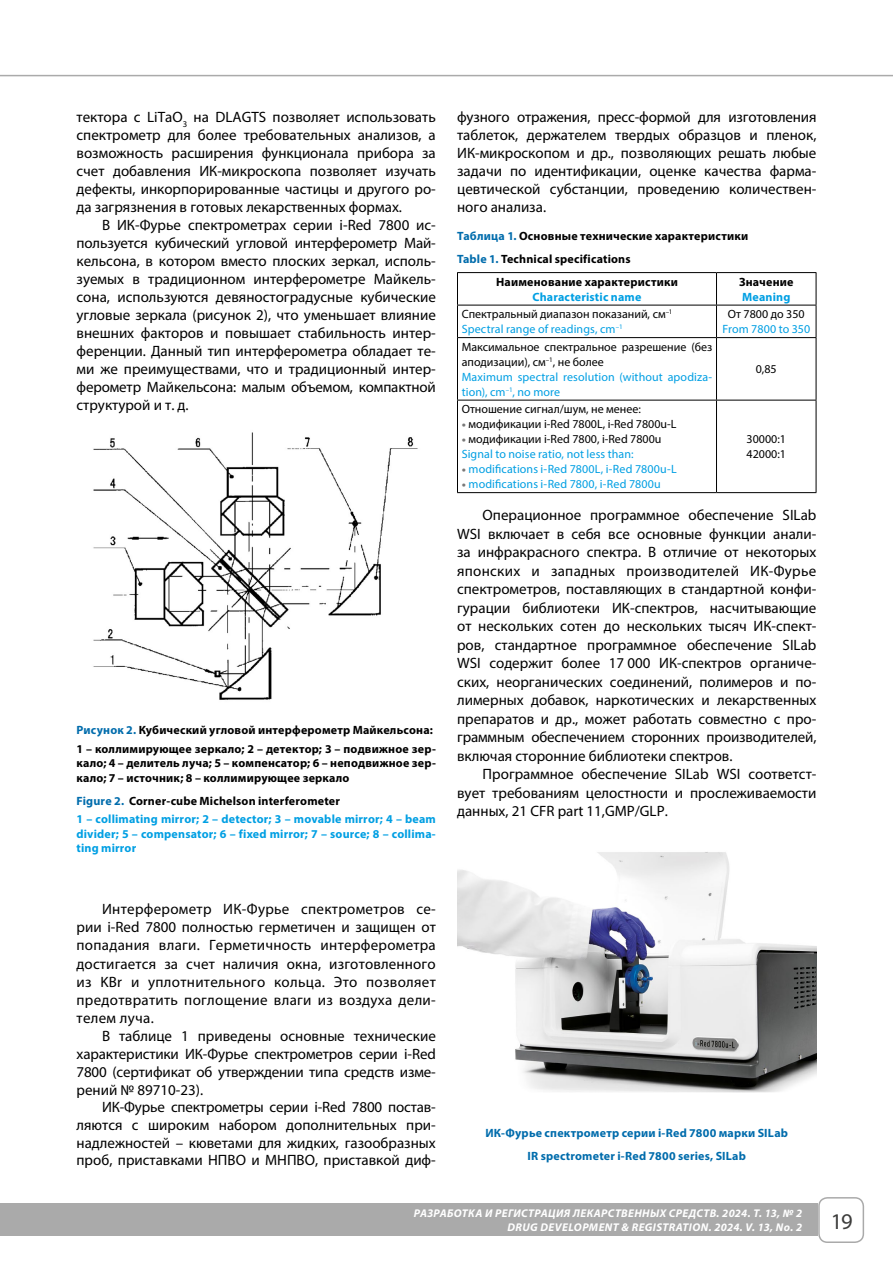
<style>
.page{position:relative;width:893px;height:1263px;background:#fff}
.page>*{position:absolute;margin:0;border:0;box-sizing:border-box;transform-origin:0 0}
.t1{font:22.5px "Myriad Pro";color:#3c3c3b}
.t2{font:15px/18px "Myriad Pro";color:#000;text-align:justify}
.t3{font:12px/15px "Myriad Pro";color:#000}
.t4{font:700 12px/18.6px "Myriad Pro";letter-spacing:.015em;color:#000}
.t5{font:700 12px/18.6px "Myriad Pro";letter-spacing:.015em;color:#009fe3}
.t6{font:12px "Myriad Pro";letter-spacing:.01em;color:#009fe3}
.t7{font:700 12px/23px "Myriad Pro";letter-spacing:.015em;color:#006cac;text-align:center}
.t8{font:italic 700 11.25px/13.5px "Myriad Pro";letter-spacing:.03em;color:#fff;text-align:right}
.s1{color:#006cac}
.s2{color:#000}
.s3{color:#009fe3}
.s4{font-size:15px;color:#797979}
</style>
<div class="page">
<div style="left:0;top:1203px;width:818px;height:33px;background:#aaa"></div>
<hr style="left:0;top:75px;width:893px;height:1px;background:#aaa">
<div style="left:818px;top:1197px;width:46px;height:46px;border:2px solid #aaa;border-radius:9px"></div>
<hr style="left:716px;top:273px;width:1px;height:32px;background:#000">
<hr style="left:457px;top:305px;width:259px;height:1px;background:#000">
<hr style="left:716px;top:305px;width:100px;height:1px;background:#000">
<hr style="left:716px;top:305px;width:1px;height:32px;background:#000">
<hr style="left:457px;top:337px;width:259px;height:1px;background:#000">
<hr style="left:716px;top:337px;width:100px;height:1px;background:#000">
<hr style="left:716px;top:338px;width:1px;height:62px;background:#000">
<hr style="left:457px;top:400px;width:259px;height:1px;background:#000">
<hr style="left:716px;top:400px;width:100px;height:1px;background:#000">
<hr style="left:716px;top:400px;width:1px;height:92px;background:#000">
<hr style="left:457px;top:272px;width:259px;height:1px;background:#000">
<hr style="left:457px;top:273px;width:1px;height:32px;background:#000">
<hr style="left:716px;top:272px;width:100px;height:1px;background:#000">
<hr style="left:816px;top:273px;width:1px;height:32px;background:#000">
<hr style="left:457px;top:305px;width:1px;height:32px;background:#000">
<hr style="left:816px;top:305px;width:1px;height:32px;background:#000">
<hr style="left:457px;top:338px;width:1px;height:62px;background:#000">
<hr style="left:816px;top:338px;width:1px;height:62px;background:#000">
<hr style="left:457px;top:400px;width:1px;height:92px;background:#000">
<hr style="left:816px;top:400px;width:1px;height:92px;background:#000">
<hr style="left:457px;top:492px;width:259px;height:1px;background:#000">
<hr style="left:716px;top:492px;width:100px;height:1px;background:#000">
<img style="left:93px;top:432px;width:325px;height:268px">
<img style="left:457px;top:852px;width:359px;height:241px">
<p class="t2" style="left:77px;top:108px;width:361px">тектора с LiTaO<sub>3</sub> на DLAGTS позволяет использовать спектрометр для более требовательных анализов, а возможность расширения функционала прибора за счет добавления ИК-микроскопа позволяет изучать дефекты, инкорпорированные частицы и другого ро&shy;да загрязнения в готовых лекарственных формах.</p>
<p class="t2" style="left:77px;top:216px;width:361px;text-indent:26px">В ИК-Фурье спектрометрах серии i-Red 7800 ис&shy;пользуется кубический угловой интерферометр Май&shy;кельсона, в котором вместо плоских зеркал, исполь&shy;зуемых в традиционном интерферометре Майкель&shy;сона, используются девяностоградусные кубические угловые зеркала (рисунок 2), что уменьшает влияние внешних факторов и повышает стабильность интер&shy;ференции. Данный тип интерферометра обладает те&shy;ми же преимуществами, что и традиционный интер&shy;ферометр Майкельсона: малым объемом, компактной структурой и т. д.</p>
<p class="t4" style="left:77px;top:720px;width:361px"><span class="s1">Рисунок 2.</span> Кубический угловой интерферометр Майкельсона:<br>1 – коллимирующее зеркало; 2 – детектор; 3 – подвижное зер-</p>
<p class="t4" style="left:77px;top:756px;width:361px;line-height:14.4px">кало; 4 – делитель луча; 5 – компенсатор; 6 – неподвижное зер&shy;кало; 7 – источник; 8 – коллимирующее зеркало</p>
<p class="t5" style="left:77px;top:791px;width:361px"><span class="s1">Figure 2.</span> <span class="s2">Сorner-cube Michelson interferometer<br></span>1 – collimating mirror; 2 – detector; 3 – movable mirror; 4 – beam</p>
<p class="t5" style="left:77px;top:826px;width:361px;line-height:14.4px">divider; 5 – compensator; 6 – fixed mirror; 7 – source; 8 – collima&shy;ting mirror</p>
<p class="t2" style="left:457px;top:107px;width:361px">фузного отражения, пресс-формой для изготовления таблеток, держателем твердых образцов и пленок, ИК-микроскопом и др., позволяющих решать любые задачи по идентификации, оценке качества фарма&shy;цевтической субстанции, проведению количествен&shy;ного анализа.</p>
<p class="t4" style="left:457px;top:226px;width:293px"><span class="s1">Таблица 1.</span> Основные технические характеристики</p>
<p class="t4" style="left:457px;top:249px;width:175px"><span class="s1">Table 1.</span> Technical specifications</p>
<p class="t4" style="left:496px;top:272px;width:183px">Наименование характеристики</p>
<p class="t5" style="left:533px;top:287px;width:110px">Characteristic name</p>
<p class="t4" style="left:739px;top:272px;width:56px">Значение</p>
<p class="t5" style="left:742px;top:287px;width:50px">Meaning</p>
<p class="t3" style="left:462px;top:307px;width:212px">Спектральный диапазон показаний, см<sup>–1<br></sup><span class="s3">Spectral range of readings, cm</span><sup>–1</sup></p>
<p class="t3" style="left:728px;top:307px;width:78px">От 7800 до 350</p>
<p class="t6" style="left:722px;top:322px;width:89px">From 7800 to 350</p>
<p class="t3" style="left:462px;top:339px;width:252px">Максимальное спектральное разрешение (без аподизации), см<sup>–1</sup>, не более<br><span class="s3">Maximum spectral resolution (without apodiza&shy;tion), cm</span><sup>–1</sup><span class="s3">, no more</span></p>
<p class="t3" style="left:462px;top:402px;width:181px">Отношение сигнал/шум, не менее:</p>
<p class="t3" style="left:462px;top:417px;width:216px"><span class="s4">•</span> модификации i-Red 7800L, i-Red 7800u-L</p>
<p class="t3" style="left:462px;top:432px;width:201px"><span class="s4">•</span> модификации i-Red 7800, i-Red 7800u<br><span class="s3">Signal to noise ratio, not less than:</span></p>
<p class="t6" style="left:462px;top:462px;width:217px"><span class="s4">•</span> modifications i-Red 7800L, i-Red 7800u-L</p>
<p class="t6" style="left:462px;top:477px;width:201px"><span class="s4">•</span> modifications i-Red 7800, i-Red 7800u</p>
<p class="t3" style="left:756px;top:362px;width:22px">0,85</p>
<p class="t3" style="left:747px;top:432px;width:41px">30000:1<br>42000:1</p>
<p class="t2" style="left:457px;top:505px;width:361px;line-height:18.5px;text-indent:26px">Операционное программное обеспечение SILab WSI включает в себя все основные функции анали&shy;за инфракрасного спектра. В отличие от некоторых японских и западных производителей ИК-Фурье спектрометров, поставляющих в стандартной конфи&shy;гурации библиотеки ИК-спектров, насчитывающие от нескольких сотен до нескольких тысяч ИК-спект&shy;ров, стандартное программное обеспечение SILab WSI содержит более 17 000 ИК-спектров органиче&shy;ских, неорганических соединений, полимеров и по&shy;лимерных добавок, наркотических и лекарственных препаратов и др., может работать совместно с про&shy;граммным обеспечением сторонних производителей, включая сторонние библиотеки спектров.</p>
<p class="t2" style="left:457px;top:765px;width:361px;line-height:18.5px;text-indent:26px">Программное обеспечение SILab WSI соответст&shy;вует требованиям целостности и прослеживаемости данных, 21 CFR part 11,GMP/GLP.</p>
<p class="t2" style="left:77px;top:900px;width:361px;text-indent:26px">Интерферометр ИК-Фурье спектрометров се&shy;рии i-Red 7800 полностью герметичен и защищен от попадания влаги. Герметичность интерферометра достигается за счет наличия окна, изготовленного из KBr и уплотнительного кольца. Это позволяет предотвратить поглощение влаги из воздуха дели&shy;телем луча.</p>
<p class="t2" style="left:77px;top:1026px;width:361px;text-indent:26px">В таблице 1 приведены основные технические характеристики ИК-Фурье спектрометров серии i-Red 7800 (сертификат об утверждении типа средств изме&shy;рений № 89710-23).</p>
<p class="t2" style="left:77px;top:1098px;width:361px;line-height:17.5px;text-indent:26px">ИК-Фурье спектрометры серии i-Red 7800 постав&shy;ляются с широким набором дополнительных при&shy;надлежностей – кюветами для жидких, газообразных проб, приставками НПВО и МНПВО, приставкой диф-</p>
<p class="t7" style="left:486px;top:1121px;width:304px">ИК-Фурье спектрометр серии i-Red 7800 марки SILab<br>IR spectrometer i-Red 7800 series, SILab</p>
<p class="t8" style="left:414px;top:1206px;width:390px">РАЗРАБОТКА И РЕГИСТРАЦИЯ ЛЕКАРСТВЕННЫХ СРЕДСТВ. 2024. Т. 13, № 2<br>DRUG DEVELOPMENT &amp; REGISTRATION. 2024. V. 13, No. 2</p>
<h1 class="t1" style="left:831px;top:1207px;width:23px">19</h1>
</div>
